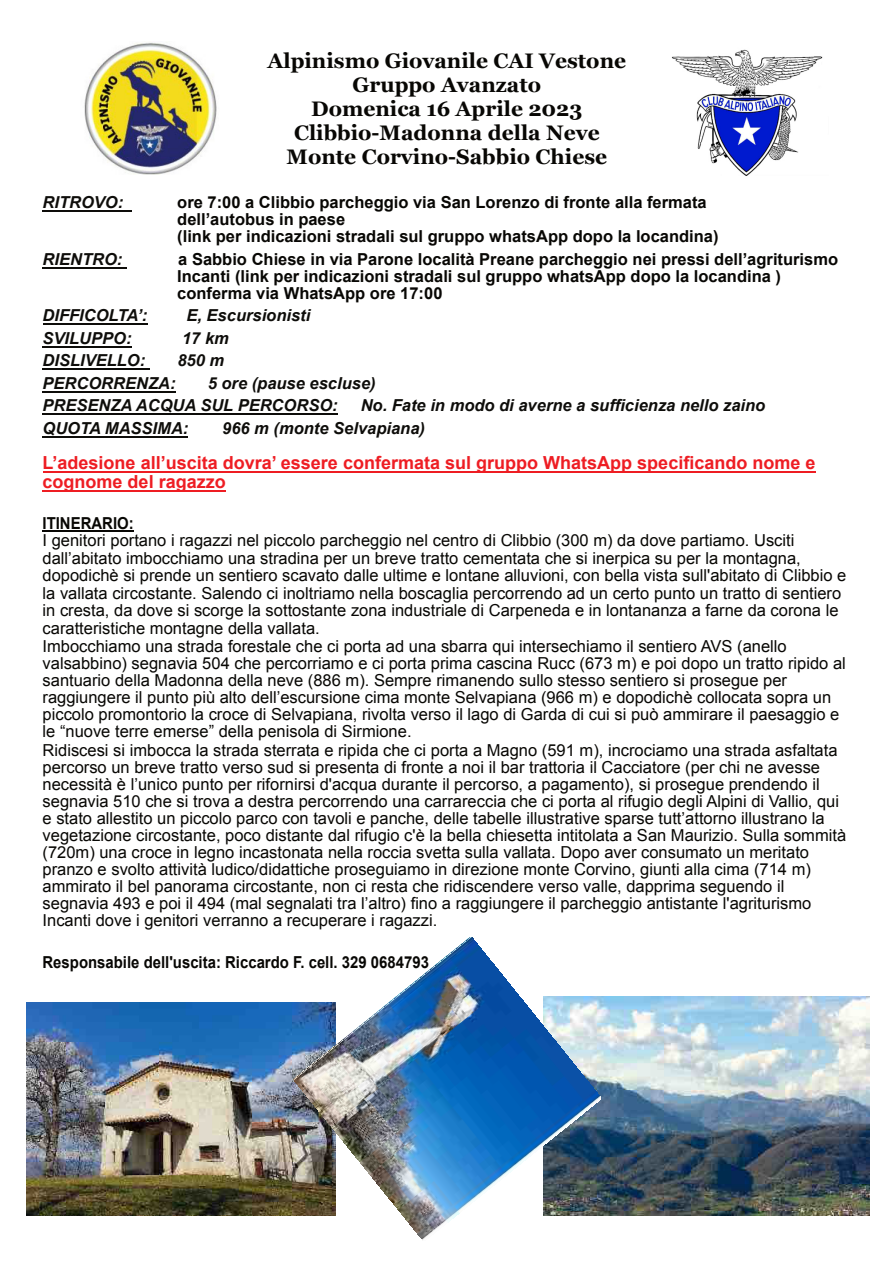
<style>
.page{position:relative;width:894px;height:1263px;background:#fff}
.page>*{position:absolute;margin:0;border:0;box-sizing:border-box;transform-origin:0 0}
.t1{font:700 21px/24px "Georgia";color:#080704;text-align:center}
.t2{font:700 18px/18.6px "Arial";color:#ee1d23}
.t3{font:16.5px/17.1px "Arial";color:#080704}
.t4{font:700 16.5px/17.1px "Arial";color:#080704}
.t5{font:italic 700 16.5px/22.5px "Arial";color:#0e0d0a}
.t6{font:700 16.5px "Arial";color:#080704;scale:.9 1}
</style>
<div class="page">
<img style="left:671px;top:49px;width:152px;height:127px">
<img style="left:84px;top:42px;width:133px;height:133px">
<hr style="left:43px;top:210px;width:89px;height:2px;background:#0e0d0a">
<hr style="left:43px;top:267px;width:84px;height:1px;background:#0e0d0a">
<hr style="left:43px;top:323px;width:104px;height:2px;background:#0e0d0a">
<hr style="left:43px;top:346px;width:88px;height:1px;background:#0e0d0a">
<hr style="left:43px;top:368px;width:107px;height:2px;background:#0e0d0a">
<hr style="left:43px;top:391px;width:132px;height:1px;background:#0e0d0a">
<hr style="left:43px;top:413px;width:294px;height:2px;background:#0e0d0a">
<hr style="left:43px;top:436px;width:145px;height:1px;background:#0e0d0a">
<hr style="left:43px;top:471px;width:772px;height:2px;background:#ee1d23">
<hr style="left:43px;top:490px;width:183px;height:1px;background:#ee1d23">
<hr style="left:43px;top:531px;width:91px;height:1px;background:#080704">
<img style="left:26px;top:1003px;width:267px;height:213px">
<img style="left:600px;top:996px;width:268px;height:220px">
<img style="left:293px;top:937px;width:307px;height:303px">
<p class="t1" style="left:267px;top:51px;width:360px">Alpinismo Giovanile CAI Vestone<br>Gruppo Avanzato<br>Domenica 16 Aprile 2023<br>Clibbio-Madonna della Neve<br>Monte Corvino-Sabbio Chiese</p>
<p class="t5" style="left:43px;top:193px;width:82px">RITROVO:</p>
<p class="t4" style="left:177px;top:195px;width:542px">ore 7:00 a Clibbio parcheggio via San Lorenzo di fronte alla fermata dell’autobus in paese<br>(link per indicazioni stradali sul gruppo whatsApp dopo la locandina)</p>
<p class="t5" style="left:43px;top:249px;width:81px">RIENTRO:</p>
<p class="t4" style="left:177px;top:252px;width:662px">a Sabbio Chiese in via Parone località Preane parcheggio nei pressi dell’agriturismo<br>Incanti (link per indicazioni stradali sul gruppo whatsApp dopo la locandina ) conferma via WhatsApp ore 17:00</p>
<p class="t5" style="left:43px;top:306px;width:106px">DIFFICOLTA’:</p>
<p class="t5" style="left:186px;top:306px;width:125px">E, Escursionisti</p>
<p class="t5" style="left:43px;top:328px;width:90px">SVILUPPO:</p>
<p class="t5" style="left:182px;top:328px;width:48px">17 km</p>
<p class="t5" style="left:43px;top:351px;width:104px">DISLIVELLO:</p>
<p class="t5" style="left:177px;top:351px;width:48px">850 m</p>
<p class="t5" style="left:43px;top:373px;width:134px">PERCORRENZA:</p>
<p class="t5" style="left:43px;top:373px;width:334px;text-indent:165px">5 ore (pause escluse)<br>PRESENZA ACQUA SUL PERCORSO:</p>
<p class="t5" style="left:360px;top:396px;width:406px">No. Fate in modo di averne a sufficienza nello zaino</p>
<p class="t5" style="left:43px;top:418px;width:147px">QUOTA MASSIMA:</p>
<p class="t5" style="left:222px;top:418px;width:204px">966 m (monte Selvapiana)</p>
<p class="t2" style="left:43px;top:455px;width:774px">L’adesione all’uscita dovra’ essere confermata sul gruppo WhatsApp specificando nome e cognome del ragazzo</p>
<p class="t6" style="left:43px;top:517px;width:103px">ITINERARIO:</p>
<p class="t3" style="left:43px;top:533px;width:805px;line-height:17.7px">I genitori portano i ragazzi nel piccolo parcheggio nel centro di Clibbio (300 m) da dove partiamo. Usciti dall’abitato imbocchiamo una stradina per un breve tratto cementata che si inerpica su per la montagna, dopodichè si prende un sentiero scavato dalle ultime e lontane alluvioni, con bella vista sull'abitato di Clibbio e la vallata circostante. Salendo ci inoltriamo nella boscaglia percorrendo ad un certo punto un tratto di sentiero in cresta, da dove si scorge la sottostante zona industriale di Carpeneda e in lontananza a farne da corona le caratteristiche montagne della vallata.<br>Imbocchiamo una strada forestale che ci porta ad una sbarra qui intersechiamo il sentiero AVS (anello</p>
<p class="t3" style="left:43px;top:656px;width:804px">valsabbino) segnavia 504 che percorriamo e ci porta prima cascina Rucc (673 m) e poi dopo un tratto ripido al santuario della Madonna della neve (886 m). Sempre rimanendo sullo stesso sentiero si prosegue per raggiungere il punto più alto dell’escursione cima monte Selvapiana (966 m) e dopodichè collocata sopra un piccolo promontorio la croce di Selvapiana, rivolta verso il lago di Garda di cui si può ammirare il paesaggio e le “nuove terre emerse” della penisola di Sirmione.</p>
<p class="t3" style="left:43px;top:743px;width:804px">Ridiscesi si imbocca la strada sterrata e ripida che ci porta a Magno (591 m), incrociamo una strada asfaltata percorso un breve tratto verso sud si presenta di fronte a noi il bar trattoria il Cacciatore (per chi ne avesse necessità è l’unico punto per rifornirsi d'acqua durante il percorso, a pagamento), si prosegue prendendo il segnavia 510 che si trova a destra percorrendo una carrareccia che ci porta al rifugio degli Alpini di Vallio, qui e stato allestito un piccolo parco con tavoli e panche, delle tabelle illustrative sparse tutt’attorno illustrano la vegetazione circostante, poco distante dal rifugio c'è la bella chiesetta intitolata a San Maurizio. Sulla sommità (720m) una croce in legno incastonata nella roccia svetta sulla vallata. Dopo aver consumato un meritato pranzo e svolto attività ludico/didattiche proseguiamo in direzione monte Corvino, giunti alla cima (714 m) ammirato il bel panorama circostante, non ci resta che ridiscendere verso valle, dapprima seguendo il segnavia 493 e poi il 494 (mal segnalati tra l’altro) fino a raggiungere il parcheggio antistante l'agriturismo Incanti dove i genitori verranno a recuperare i ragazzi.</p>
<p class="t6" style="left:43px;top:956px;width:430px">Responsabile dell'uscita: Riccardo F. cell. 329 0684793</p>
</div>
